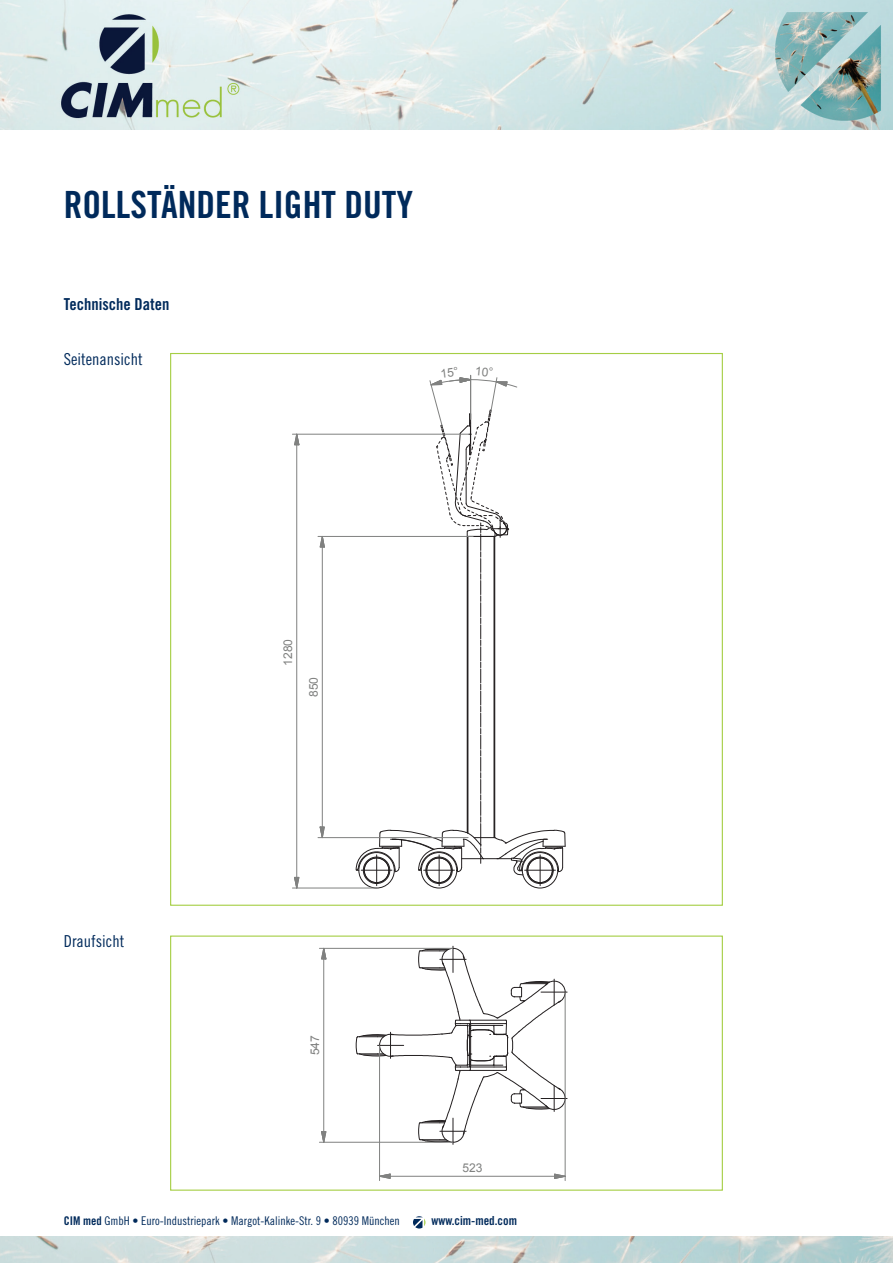
<style>
.page{position:relative;width:893px;height:1263px;background:#fff}
.page>*{position:absolute;margin:0;border:0;box-sizing:border-box;transform-origin:0 0}
.t1{font:37.5px "Trade Gothic LT Std Bd Cn 20";color:#002a5b}
.t2{font:16.5px "Trade Gothic LT Std Cn 18";color:#002a5b}
.t3{font:16.5px "Trade Gothic LT Std Bd Cn 20";color:#002a5b}
.t4{font:12.45px "Trade Gothic LT Std Bd Cn 20";color:#002a5b}
.t5{font:12px "Trade Gothic LT Std Cn 18";color:#002a5b}
.t6{font:12px "Arial";letter-spacing:-.005em;color:#808180}
.s1{font-family:"Trade Gothic LT Std Bd Cn 20"}
</style>
<div class="page">
<svg style="left:413px;top:1216px;width:12px;height:12px"></svg>
<img style="left:0;top:0;width:893px;height:130px">
<img style="left:0;top:1237px;width:893px;height:26px">
<div style="left:363px;top:857px;width:27px;height:27px;border:1px solid #231f20;border-radius:50%"></div>
<div style="left:364px;top:858px;width:25px;height:25px;border:1px solid #231f20;border-radius:50%"></div>
<div style="left:359px;top:852px;width:35px;height:36px;border:1px solid #231f20;border-radius:50%"></div>
<div style="left:426px;top:857px;width:26px;height:27px;border:1px solid #231f20;border-radius:50%"></div>
<div style="left:426px;top:858px;width:26px;height:25px;border:1px solid #231f20;border-radius:50%"></div>
<div style="left:421px;top:852px;width:36px;height:36px;border:1px solid #231f20;border-radius:50%"></div>
<div style="left:527px;top:857px;width:26px;height:27px;border:1px solid #231f20;border-radius:50%"></div>
<div style="left:527px;top:858px;width:25px;height:25px;border:1px solid #231f20;border-radius:50%"></div>
<div style="left:522px;top:852px;width:36px;height:36px;border:1px solid #231f20;border-radius:50%"></div>
<svg style="left:320px;top:826px;width:5px;height:13px"></svg>
<svg style="left:320px;top:535px;width:5px;height:16px"></svg>
<hr style="left:322px;top:547px;width:1px;height:280px;background:#808180">
<hr style="left:318px;top:837px;width:150px;height:1px;background:#808180">
<hr style="left:318px;top:536px;width:155px;height:1px;background:#808180">
<svg style="left:294px;top:877px;width:5px;height:11px"></svg>
<svg style="left:294px;top:433px;width:5px;height:15px"></svg>
<hr style="left:296px;top:445px;width:1px;height:432px;background:#808180">
<hr style="left:292px;top:888px;width:85px;height:1px;background:#808180">
<hr style="left:292px;top:434px;width:177px;height:1px;background:#808180">
<hr style="left:376px;top:855px;width:1px;height:31px;background:#231f20">
<hr style="left:439px;top:855px;width:1px;height:31px;background:#231f20">
<hr style="left:540px;top:855px;width:1px;height:31px;background:#231f20">
<svg style="left:356px;top:946px;width:211px;height:198px"></svg>
<svg style="left:380px;top:1174px;width:11px;height:5px"></svg>
<svg style="left:554px;top:1174px;width:11px;height:5px"></svg>
<hr style="left:390px;top:1176px;width:164px;height:1px;background:#808180">
<hr style="left:379px;top:1046px;width:1px;height:134px;background:#808180">
<hr style="left:565px;top:993px;width:1px;height:105px;background:#808180">
<hr style="left:565px;top:1099px;width:1px;height:81px;background:#808180">
<svg style="left:321px;top:947px;width:5px;height:15px"></svg>
<svg style="left:321px;top:1131px;width:5px;height:11px"></svg>
<hr style="left:323px;top:959px;width:1px;height:172px;background:#808180">
<hr style="left:319px;top:948px;width:134px;height:1px;background:#808180">
<hr style="left:319px;top:1142px;width:134px;height:1px;background:#808180">
<div style="left:170px;top:935px;width:553px;height:256px;border:1px solid #a5ce44"></div>
<svg style="left:356px;top:374px;width:209px;height:501px"></svg>
<h1 class="t1" style="left:64px;top:182px;width:351px">ROLLSTÄNDER LIGHT DUTY</h1>
<h2 class="t3" style="left:64px;top:294px;width:107px">Technische Daten</h2>
<h2 class="t2" style="left:64px;top:349px;width:80px">Seitenansicht</h2>
<h2 class="t2" style="left:64px;top:932px;width:62px">Draufsicht</h2>
<p class="t6" style="left:280px;top:665px;width:28px;rotate:-90deg">1280</p>
<p class="t6" style="left:280px;top:669px;width:28px;rotate:-90deg">1280</p>
<p class="t6" style="left:306px;top:697px;width:22px;rotate:-90deg">850</p>
<p class="t6" style="left:306px;top:700px;width:22px;rotate:-90deg">850</p>
<p class="t6" style="left:307px;top:1052px;width:22px;rotate:-90deg">547</p>
<p class="t6" style="left:307px;top:1055px;width:22px;rotate:-90deg">547</p>
<p class="t6" style="left:462px;top:1156px;width:21px">523</p>
<p class="t6" style="left:462px;top:1160px;width:21px">523</p>
<p class="t5" style="left:64px;top:1213px;width:337px"><span class="s1">CIM med</span> GmbH • Euro-Industriepark • Margot-Kalinke-Str. 9 • 80939 München</p>
<p class="t4" style="left:431px;top:1213px;width:87px">www.cim-med.com</p>
</div>
